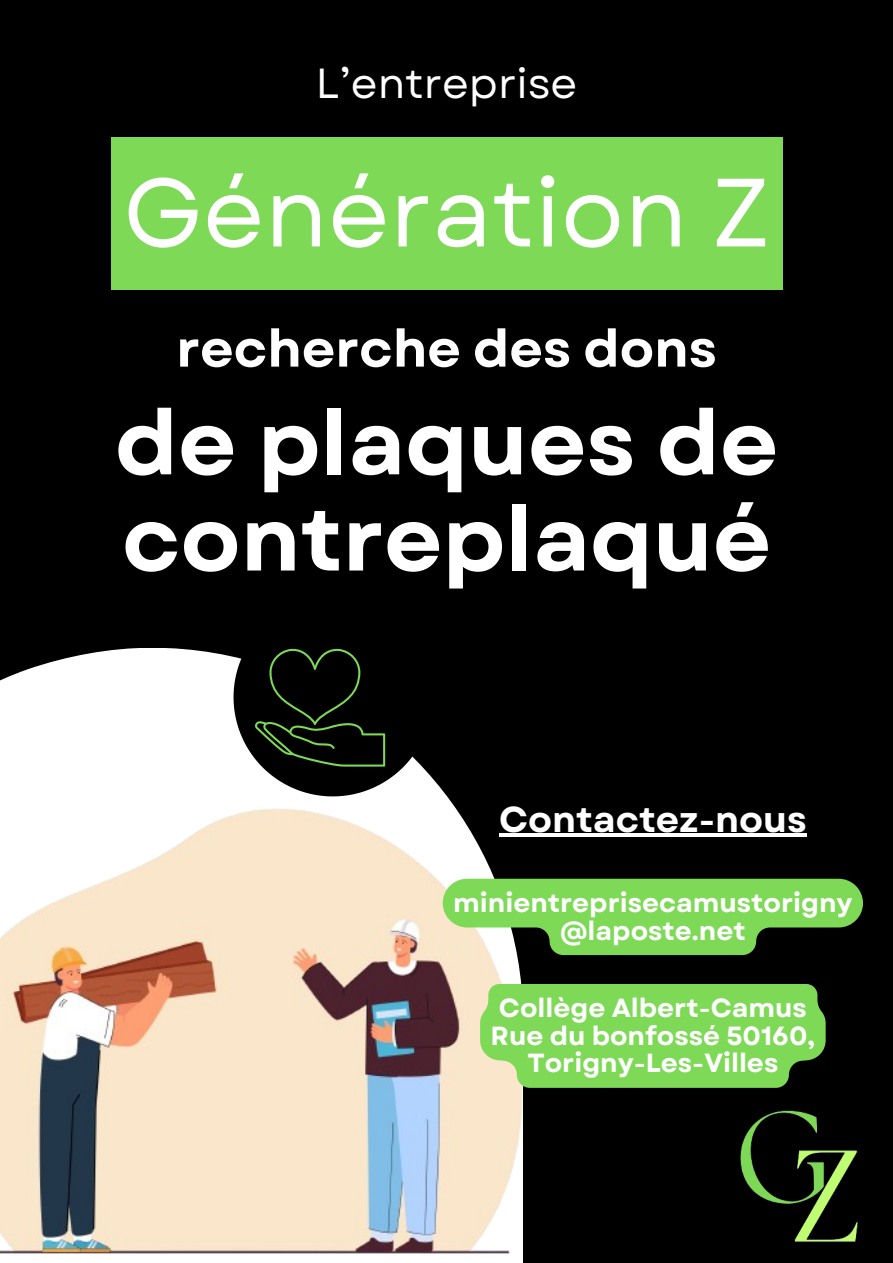
<style>
.page{position:relative;width:893px;height:1263px;background:#000}
.page>*{position:absolute;margin:0;border:0;box-sizing:border-box;transform-origin:0 0}
.t1{font:96.75px "Garet";color:#fff}
.t2{font:700 90px/96.1px "Garet";color:#fff}
.t3{font:700 51.75px "Garet";color:#fff}
.t4{font:42px "Garet";color:#fff}
.t5{font:700 36px "Garet";color:#fff}
.t6{font:700 26.25px/27.6px "Garet";color:#fff;text-align:center}
</style>
<div class="page">
<svg style="left:0;top:648px;width:233px;height:72px;background:#e3e3e3"></svg>
<img style="left:0;top:720px;width:584px;height:543px">
<svg style="left:233px;top:648px;width:199px;height:148px"></svg>
<img style="left:740px;top:1019px;width:118px;height:223px">
<div style="left:111px;top:137px;width:671px;height:153px;background:#7ed957"></div>
<hr style="left:499px;top:834px;width:307px;height:3px;background:#fff">
<svg style="left:443px;top:879px;width:420px;height:76px;background:#77bf56"></svg>
<svg style="left:480px;top:984px;width:345px;height:104px;background:#7ed158"></svg>
<p class="t4" style="left:316px;top:53px;width:263px">L’entreprise</p>
<h3 class="t1" style="left:123px;top:143px;width:648px">Génération Z</h3>
<p class="t3" style="left:176px;top:311px;width:542px">recherche des dons</p>
<h1 class="t2" style="left:115px;top:395px;width:665px">de plaques de contreplaqué</h1>
<p class="t5" style="left:499px;top:793px;width:309px">Contactez-nous</p>
<p class="t6" style="left:453px;top:889px;width:401px">minientreprisecamustorigny @laposte.net</p>
<p class="t6" style="left:499px;top:994px;width:310px">Collège Albert-Camus</p>
<h5 class="t6" style="left:490px;top:1022px;width:326px">Rue du bonfossé 50160,</h5>
<p class="t6" style="left:527px;top:1049px;width:252px">Torigny-Les-Villes</p>
</div>
